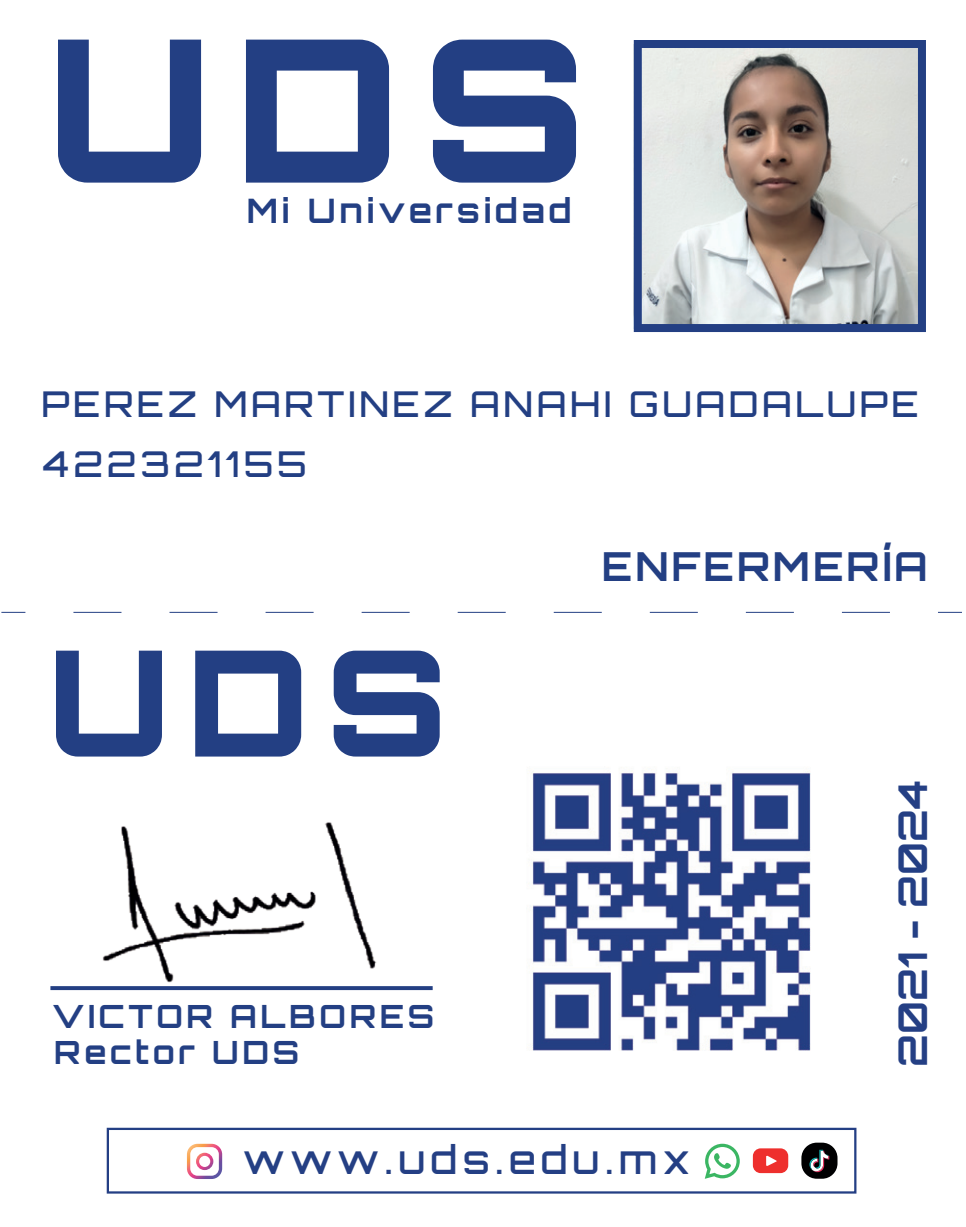
<style>
.page{position:relative;width:966px;height:1227px;background:#fff}
.page>*{position:absolute;margin:0;border:0;box-sizing:border-box;transform-origin:0 0}
.t1{font:700 40px "Orbitron";letter-spacing:.075em;color:#233f83}
.t2{font:700 39.6px "Orbitron";color:#243f84}
.t3{font:500 39.2px "Orbitron";letter-spacing:.135em;color:#243f84}
.t4{font:500 35.6px/60px "Orbitron";letter-spacing:.1em;color:#233f83}
.t5{font:700 33.6px "Orbitron";letter-spacing:.115em;color:#233f83}
.t6{font:700 32px/36px "Orbitron";letter-spacing:.115em;color:#233f83}
</style>
<div class="page">
<img style="left:642px;top:49px;width:274px;height:274px">
<div style="left:633px;top:40px;width:292px;height:292px;border:8px solid #233f83"></div>
<svg style="left:58px;top:40px;width:143px;height:143px"></svg>
<svg style="left:246px;top:40px;width:143px;height:143px"></svg>
<svg style="left:433px;top:40px;width:143px;height:143px"></svg>
<svg style="left:56px;top:651px;width:106px;height:105px"></svg>
<svg style="left:195px;top:651px;width:106px;height:105px"></svg>
<svg style="left:334px;top:651px;width:105px;height:105px"></svg>
<div style="left:50px;top:986px;width:382px;height:4px;border:2px solid #233f83"></div>
<img style="left:94px;top:822px;width:288px;height:169px">
<svg style="left:187px;top:1144px;width:35px;height:35px"></svg>
<svg style="left:704px;top:1144px;width:35px;height:35px"></svg>
<svg style="left:752px;top:1148px;width:36px;height:25px"></svg>
<div style="left:107px;top:1128px;width:749px;height:65px;border:2px solid #243f84"></div>
<div style="left:801px;top:1143px;width:36px;height:36px;background:#000001;border-radius:15px"></div>
<svg style="left:809px;top:1150px;width:20px;height:22px"></svg>
<img style="left:531px;top:770px;width:280px;height:281px">
<svg style="left:1px;top:612px;width:24px;height:1px"></svg>
<svg style="left:73px;top:612px;width:817px;height:1px"></svg>
<svg style="left:938px;top:612px;width:23px;height:1px"></svg>
<p class="t5" style="left:247px;top:191px;width:326px">Mi Universidad</p>
<p class="t4" style="left:41px;top:374px;width:878px">PEREZ MARTINEZ ANAHI GUADALUPE<br>422321155</p>
<p class="t6" style="left:52px;top:998px;width:383px">VICTOR ALBORES<br>Rector UDS</p>
<p class="t1" style="left:601px;top:542px;width:327px">ENFERMERÍA</p>
<p class="t2" style="left:888px;top:1067px;width:289px;rotate:-90deg">2021 - 2024</p>
<p class="t3" style="left:243px;top:1135px;width:448px">www.uds.edu.mx</p>
</div>
